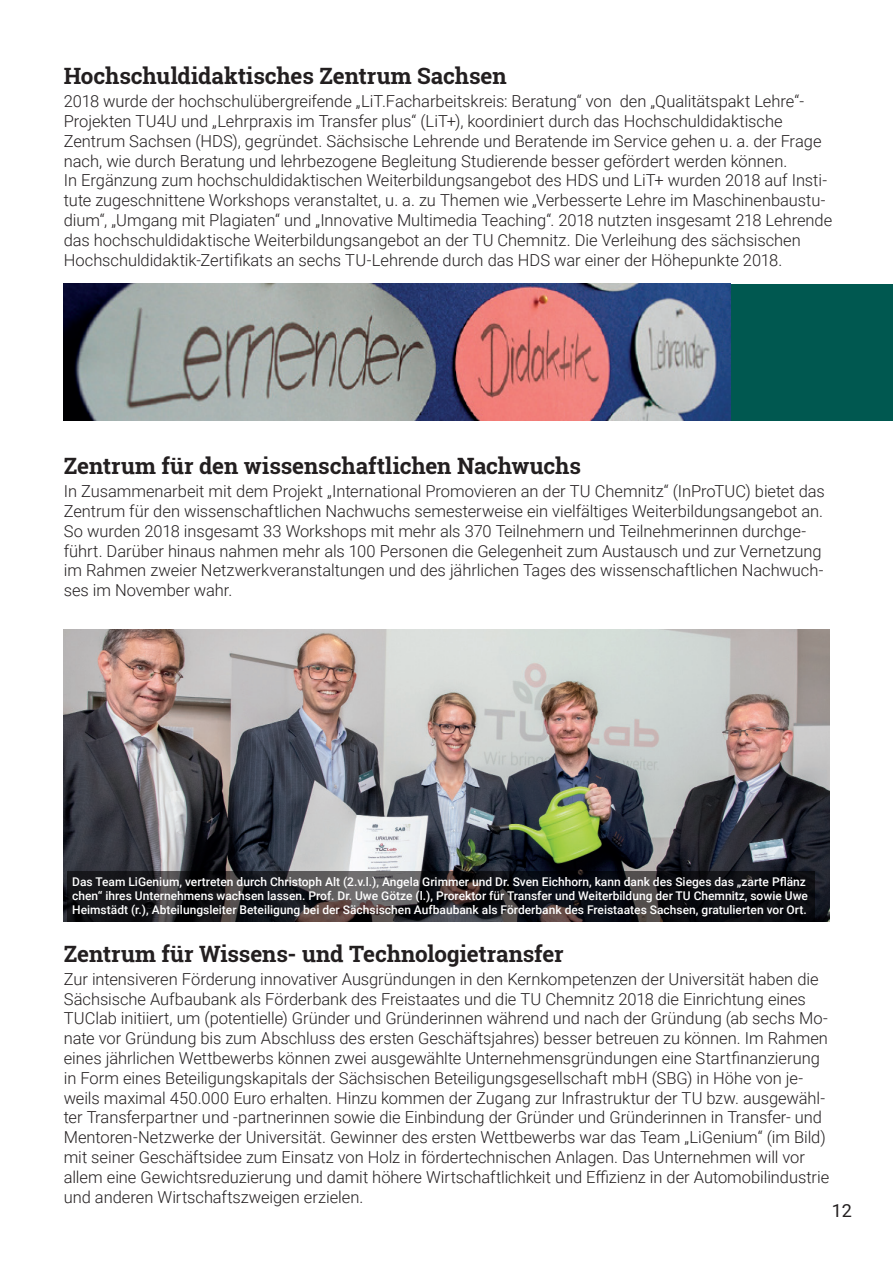
<style>
.page{position:relative;width:893px;height:1263px;background:#fff}
.page>*{position:absolute;margin:0;border:0;box-sizing:border-box;transform-origin:0 0}
.t1{font:700 22.5px "Roboto Slab";letter-spacing:-.005em;color:#231f20}
.t2{font:18px "Roboto";color:#231f20}
.t3{font:300 16.5px/19.8px "Roboto";letter-spacing:-.005em;color:#231f20}
.t4{font:500 12px/14.4px "Roboto";color:#fff}
</style>
<div class="page">
<div style="left:731px;top:284px;width:162px;height:136px;background:#005850"></div>
<img style="left:64px;top:284px;width:667px;height:136px">
<img style="left:64px;top:629px;width:765px;height:293px">
<div style="left:67px;top:871px;width:748px;height:51px;background:#231f20;opacity:.63"></div>
<h2 class="t1" style="left:64px;top:60px;width:444px">Hochschuldidaktisches Zentrum Sachsen</h2>
<p class="t3" style="left:64px;top:91px;width:770px">2018 wurde der hochschulübergreifende „LiT.Facharbeitskreis: Beratung“ von den „Qualitätspakt Lehre“- Projekten TU4U und „Lehrpraxis im Transfer plus“ (LiT+), koordiniert durch das Hochschuldidaktische Zentrum Sachsen (HDS), gegründet. Sächsische Lehrende und Beratende im Service gehen u. a. der Frage nach, wie durch Beratung und lehrbezogene Begleitung Studierende besser gefördert werden können.<br>In Ergänzung zum hochschuldidaktischen Weiterbildungsangebot des HDS und LiT+ wurden 2018 auf Insti&shy;tute zugeschnittene Workshops veranstaltet, u. a. zu Themen wie „Verbesserte Lehre im Maschinenbaustu&shy;dium“, „Umgang mit Plagiaten“ und „Innovative Multimedia Teaching“. 2018 nutzten insgesamt 218 Lehrende das hochschuldidaktische Weiterbildungsangebot an der TU Chemnitz. Die Verleihung des sächsischen Hochschuldidaktik-Zertifikats an sechs TU-Lehrende durch das HDS war einer der Höhepunkte 2018.</p>
<h2 class="t1" style="left:64px;top:450px;width:519px">Zentrum für den wissenschaftlichen Nachwuchs</h2>
<p class="t3" style="left:64px;top:481px;width:763px">In Zusammenarbeit mit dem Projekt „International Promovieren an der TU Chemnitz“ (InProTUC) bietet das Zentrum für den wissenschaftlichen Nachwuchs semesterweise ein vielfältiges Weiterbildungsangebot an.<br>So wurden 2018 insgesamt 33 Workshops mit mehr als 370 Teilnehmern und Teilnehmerinnen durchge&shy;führt. Darüber hinaus nahmen mehr als 100 Personen die Gelegenheit zum Austausch und zur Vernetzung im Rahmen zweier Netzwerkveranstaltungen und des jährlichen Tages des wissenschaftlichen Nachwuch&shy;ses im November wahr.</p>
<p class="t4" style="left:72px;top:874px;width:737px">Das Team LiGenium, vertreten durch Christoph Alt (2.v.l.), Angela Grimmer und Dr. Sven Eichhorn, kann dank des Sieges das „zarte Pflänz chen“ ihres Unternehmens wachsen lassen. Prof. Dr. Uwe Götze (l.), Prorektor für Transfer und Weiterbildung der TU Chemnitz, sowie Uwe<br>Heimstädt (r.), Abteilungsleiter Beteiligung bei der Sächsischen Aufbaubank als Förderbank des Freistaates Sachsen, gratulierten vor Ort.</p>
<h2 class="t1" style="left:64px;top:938px;width:501px">Zentrum für Wissens- und Technologietransfer</h2>
<p class="t3" style="left:64px;top:968px;width:767px">Zur intensiveren Förderung innovativer Ausgründungen in den Kernkompetenzen der Universität haben die Sächsische Aufbaubank als Förderbank des Freistaates und die TU Chemnitz 2018 die Einrichtung eines TUClab initiiert, um (potentielle) Gründer und Gründerinnen während und nach der Gründung (ab sechs Mo&shy;nate vor Gründung bis zum Abschluss des ersten Geschäftsjahres) besser betreuen zu können. Im Rahmen eines jährlichen Wettbewerbs können zwei ausgewählte Unternehmensgründungen eine Startfinanzierung in Form eines Beteiligungskapitals der Sächsischen Beteiligungsgesellschaft mbH (SBG) in Höhe von je&shy;weils maximal 450.000 Euro erhalten. Hinzu kommen der Zugang zur Infrastruktur der TU bzw. ausgewähl&shy;ter Transferpartner und -partnerinnen sowie die Einbindung der Gründer und Gründerinnen in Transfer- und Mentoren-Netzwerke der Universität. Gewinner des ersten Wettbewerbs war das Team „LiGenium“ (im Bild) mit seiner Geschäftsidee zum Einsatz von Holz in fördertechnischen Anlagen. Das Unternehmen will vor allem eine Gewichtsreduzierung und damit höhere Wirtschaftlichkeit und Effizienz in der Automobilindustrie und anderen Wirtschaftszweigen erzielen.</p>
<p class="t2" style="left:832px;top:1198px;width:22px">12</p>
</div>
